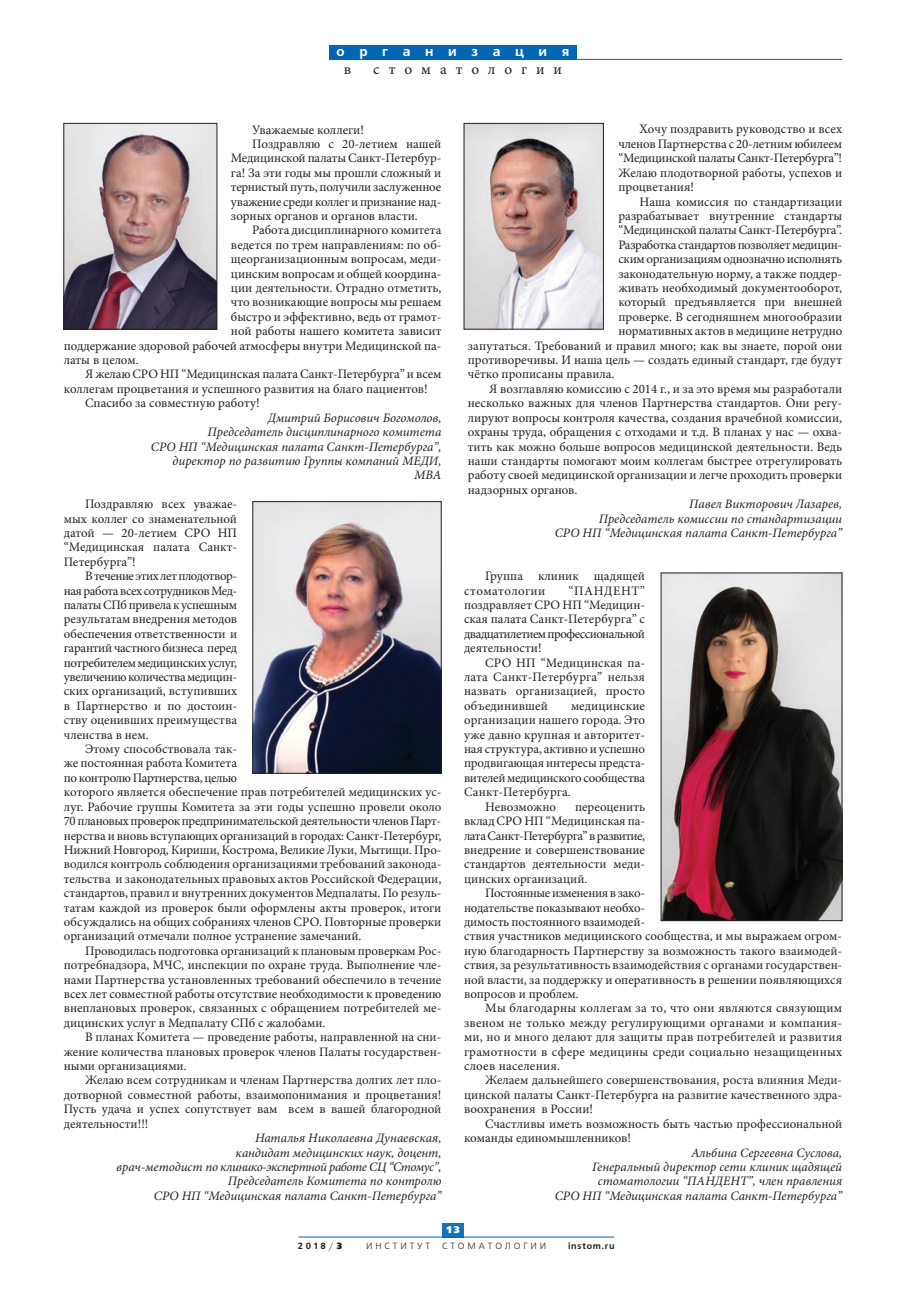
<style>
.page{position:relative;width:906px;height:1289px;background:#fff}
.page>*{position:absolute;margin:0;border:0;box-sizing:border-box;transform-origin:0 0}
.t1{font:15px "Minion Pro Capt";letter-spacing:.595em;color:#231f20}
.t2{font:700 13.5px "Free Set C";letter-spacing:1.085em;color:#fff}
.t3{font:12.9px/14.4px "Minion Pro";color:#231f20;text-align:justify}
.t4{font:italic 12.9px/14.4px "Minion Pro";color:#231f20;text-align:right}
.t5{font:12.9px "Minion Pro";letter-spacing:-.025em;color:#231f20}
.t6{font:12.9px "Minion Pro";letter-spacing:-.02em;color:#231f20}
.t7{font:9.75px "Free Set Black C";color:#fff}
.t8{font:9px "Free Set C";letter-spacing:.32em;color:#231f20}
.t9{font:700 9px "Free Set C";letter-spacing:.085em;color:#231f20}
.s1{font-weight:400}
.s2{font-family:"Free Set Black C";font-weight:400}
</style>
<div class="page">
<hr style="left:575px;top:59px;width:267px;height:1px;background:#0166b3">
<div style="left:329px;top:45px;width:248px;height:15px;background:#0166b3"></div>
<div style="left:442px;top:1222px;width:21px;height:15px;background:#1374bb"></div>
<hr style="left:298px;top:1236px;width:316px;height:1px;background:#0166b3">
<img style="left:663px;top:574px;width:177px;height:344px">
<div style="left:661px;top:572px;width:181px;height:348px;border:1px solid #231f20"></div>
<img style="left:466px;top:125px;width:135px;height:202px">
<img style="left:255px;top:503px;width:184px;height:268px">
<div style="left:253px;top:501px;width:188px;height:272px;border:1px solid #231f20"></div>
<img style="left:66px;top:125px;width:149px;height:202px">
<div style="left:64px;top:123px;width:153px;height:206px;border:1px solid #231f20"></div>
<p class="t2" style="left:336px;top:44px;width:234px">организация</p>
<p class="t1" style="left:344px;top:60px;width:9px">в</p>
<p class="t1" style="left:373px;top:60px;width:190px">стоматологии</p>
<p class="t3" style="left:252px;top:123px;width:113px">Уважаемые коллеги!</p>
<p class="t3" style="left:252px;top:137px;width:191px">Поздравляю с 20-летием нашей</p>
<p class="t3" style="left:231px;top:151px;width:212px">Медицинской палаты Санкт-Петербур-</p>
<p class="t3" style="left:231px;top:166px;width:212px">га! За эти годы мы прошли сложный и</p>
<p class="t6" style="left:231px;top:179px;width:212px">тернистый путь, получили заслуженное</p>
<p class="t5" style="left:231px;top:194px;width:212px">уважение среди коллег и признание над-</p>
<p class="t3" style="left:231px;top:209px;width:188px">зорных органов и органов власти.</p>
<p class="t3" style="left:252px;top:223px;width:191px">Работа дисциплинарного комитета</p>
<p class="t3" style="left:231px;top:238px;width:212px">ведется по трем направлениям: по об-</p>
<p class="t3" style="left:231px;top:252px;width:212px">щеорганизационным вопросам, меди-</p>
<p class="t3" style="left:231px;top:267px;width:212px">цинским вопросам и общей координа-</p>
<p class="t3" style="left:231px;top:281px;width:212px">ции деятельности. Отрадно отметить,</p>
<p class="t3" style="left:231px;top:295px;width:212px">что возникающие вопросы мы решаем</p>
<p class="t3" style="left:231px;top:310px;width:212px">быстро и эффективно, ведь от грамот-</p>
<p class="t3" style="left:231px;top:324px;width:212px">ной работы нашего комитета зависит</p>
<p class="t3" style="left:64px;top:339px;width:379px">поддержание здоровой рабочей атмосферы внутри Медицинской па&shy;латы в целом.</p>
<p class="t3" style="left:85px;top:367px;width:358px">Я желаю СР О НП “Медицинская палата Санкт-Петербурга” и всем</p>
<p class="t3" style="left:64px;top:382px;width:365px">коллегам процветания и успешного развития на благо пациентов!</p>
<p class="t3" style="left:85px;top:396px;width:176px">Спасибо за совместную работу!</p>
<p class="t4" style="left:151px;top:411px;width:292px">Дмитрий Борисович Богомолов,<br>Председатель дисциплинарного комитета<br>СРО НП “Медицинская палата Санкт-Петербурга”, директор по развитию Группы компаний МЕДИ, MBA</p>
<p class="t3" style="left:64px;top:497px;width:175px;text-indent:21px">Поздравляю всех уважае&shy;мых коллег со знаменательной датой — 20-летием СР О НП “Медицинская палата Санкт-Петербурга”!</p>
<p class="t3" style="left:64px;top:569px;width:175px;text-indent:21px">В течение этих лет плодотвор&shy;ная работа всех сотрудников Мед&shy;палаты СПб привела к успешным результатам внедрения методов обеспечения ответственности и гарантий частного бизнеса перед потребителем медицинских услуг, увеличению количества медицин&shy;ских организаций, вступивших в Партнерство и по достоин&shy;ству оценивших преимущества членства в нем.</p>
<p class="t3" style="left:64px;top:742px;width:175px;text-indent:21px">Этому способствовала так&shy;же постоянная работа Комитета по контролю Партнерства, целью</p>
<p class="t3" style="left:64px;top:785px;width:379px">которого является обеспечение прав потребителей медицинских ус&shy;луг. Рабочие группы Комитета за эти годы успешно провели около 70 плановых проверок предпринимательской деятельности членов Парт&shy;нерства и вновь вступающих организаций в городах: Санкт-Петербург, Нижний Новгород, Кириши, Кострома, Великие Луки, Мытищи. Про&shy;водился контроль соблюдения организациями требований законода&shy;тельства и законодательных правовых актов Российской Федерации, стандартов, правил и внутренних документов Медпалаты. По резуль&shy;татам каждой из проверок были оформлены акты проверок, итоги обсуждались на общих собраниях членов СР О. Повторные проверки организаций отмечали полное устранение замечаний.</p>
<p class="t3" style="left:64px;top:944px;width:379px;text-indent:21px">Проводилась подготовка организаций к плановым проверкам Рос&shy;потребнадзора, МЧС</p>
<p class="t3" style="left:64px;top:958px;width:379px;text-indent:117px">, инспекции по охране труда. Выполнение чле&shy;нами Партнерства установленных требований обеспечило в течение всех лет совместной работы отсутствие необходимости к проведению внеплановых проверок, связанных с обращением потребителей ме&shy;дицинских услуг в Медпалату СПб с жалобами.</p>
<p class="t3" style="left:64px;top:1030px;width:379px;text-indent:21px">В планах Комитета — проведение работы, направленной на сни&shy;жение количества плановых проверок членов Палаты государствен&shy;ными организациями.</p>
<p class="t3" style="left:64px;top:1073px;width:379px;text-indent:21px">Желаю всем сотрудникам и членам Партнерства долгих лет пло&shy;дотворной совместной работы, взаимопонимания и процветания!<br>Пусть удача и успех сопутствует вам всем в вашей благородной деятельности!!!</p>
<p class="t4" style="left:116px;top:1131px;width:327px">Наталья Николаевна Дунаевская,<br>кандидат медицинских наук, доцент,<br>врач-методист по клинико-экспертной работе СЦ “Стомус”, Председатель Комитета по контролю<br>СРО НП “Медицинская палата Санкт-Петербурга”</p>
<p class="t3" style="left:618px;top:123px;width:225px;text-indent:21px">Хочу поздравить руководство и всех членов Партнерства с 20-летним юбилеем “Медицинской палаты Санкт-Петербурга”!<br>Желаю плодотворной работы, успехов и процветания!</p>
<p class="t3" style="left:618px;top:195px;width:225px;text-indent:21px">Наша комиссия по стандартизации разрабатывает внутренние стандарты “Медицинской палаты Санкт-Петербурга”.<br>Разработка стандартов позволяет медицин&shy;ским организациям однозначно исполнять законодательную норму, а также поддер&shy;живать необходимый документооборот, который предъявляется при внешней проверке. В сегодняшнем многообразии нормативных актов в медицине нетрудно</p>
<p class="t3" style="left:468px;top:339px;width:376px">запутаться. Требований и правил много; как вы знаете, порой они противоречивы. И наша цель — создать единый стандарт, где будут чётко прописаны правила.</p>
<p class="t3" style="left:468px;top:382px;width:376px;text-indent:21px">Я возглавляю комиссию с 2014 г., и за это время мы разработали несколько важных для членов Партнерства стандартов. Они регу&shy;лируют вопросы контроля качества, создания врачебной комиссии, охраны труда, обращения с отходами и т.д. В планах у нас — охва&shy;тить как можно больше вопросов медицинской деятельности. Ведь наши стандарты помогают моим коллегам быстрее отрегулировать работу своей медицинской организации и легче проходить проверки надзорных органов.</p>
<p class="t4" style="left:555px;top:497px;width:289px">Павел Викторович Лазарев,<br>Председатель комиссии по стандартизации<br>СРО НП “Медицинская палата Санкт-Петербурга”</p>
<p class="t3" style="left:464px;top:569px;width:183px;text-indent:21px">Группа клиник щадящей стоматологии</p>
<p class="t3" style="left:568px;top:584px;width:26px">“ПАНДЕНТ</p>
<p class="t3" style="left:464px;top:584px;width:183px;text-indent:176px">” поздравляет СР О НП “Медицин&shy;ская палата Санкт-Петербурга” с двадцатилетием профессиональной деятельности!</p>
<p class="t3" style="left:464px;top:656px;width:183px;text-indent:21px">СР О НП “Медицинская па&shy;лата Санкт-Петербурга” нельзя назвать организацией, просто объединившей</p>
<p class="t3" style="left:571px;top:699px;width:76px">медицинские</p>
<p class="t3" style="left:464px;top:713px;width:182px">организации нашего города. Это</p>
<p class="t3" style="left:464px;top:728px;width:183px">уже давно крупная и авторитет-</p>
<p class="t3" style="left:464px;top:742px;width:182px">ная структура, активно и успешно</p>
<p class="t3" style="left:464px;top:756px;width:183px">продвигающая интересы предста-</p>
<p class="t5" style="left:464px;top:770px;width:183px">вителей медицинского сообщества</p>
<p class="t3" style="left:464px;top:785px;width:108px">Санкт-Петербурга.</p>
<p class="t3" style="left:485px;top:800px;width:72px">Невозможно</p>
<p class="t3" style="left:464px;top:800px;width:183px;text-indent:111px">переоценить вклад СР О НП “Медицинская па&shy;лата Санкт-Петербурга” в развитие, внедрение и совершенствование стандартов деятельности меди&shy;цинских организаций.</p>
<p class="t3" style="left:464px;top:886px;width:183px;text-indent:21px">Постоянные изменения в зако&shy;нодательстве показывают необхо&shy;димость постоянного взаимодей-</p>
<p class="t3" style="left:464px;top:929px;width:380px">ствия участников медицинского сообщества, и мы выражаем огром&shy;ную благодарность Партнерству за возможность такого взаимодей&shy;ствия, за результативность взаимодействия с органами государствен&shy;ной власти, за поддержку и оперативность в решении появляющихся вопросов и проблем.</p>
<p class="t3" style="left:464px;top:1001px;width:380px;text-indent:21px">Мы благодарны коллегам за то, что они являются связующим звеном не только между регулирующими органами и компания&shy;ми, но и много делают для защиты прав потребителей и развития грамотности в сфере медицины среди социально незащищенных слоев населения.</p>
<p class="t3" style="left:464px;top:1073px;width:380px;text-indent:21px">Желаем дальнейшего совершенствования, роста влияния Меди&shy;цинской палаты Санкт-Петербурга на развитие качественного здра&shy;воохранения в России!</p>
<p class="t3" style="left:464px;top:1116px;width:380px;text-indent:21px">Счастливы иметь возможность быть частью профессиональной команды единомышленников!</p>
<p class="t4" style="left:555px;top:1145px;width:289px">Альбина Сергеевна Суслова,<br>Генеральный директор сети клиник щадящей стоматологии “ПАНДЕНТ”, член правления<br>СРО НП “Медицинская палата Санкт-Петербурга”</p>
<p class="t7" style="left:445px;top:1223px;width:14px">13</p>
<p class="t9" style="left:298px;top:1241px;width:45px">2018<span class="s1">/</span><span class="s2">3</span></p>
<p class="t8" style="left:366px;top:1241px;width:66px">ИНСТИТУТ</p>
<p class="t8" style="left:442px;top:1241px;width:106px">СТОМАТОЛОГИИ</p>
<p class="t9" style="left:568px;top:1241px;width:48px">instom.ru</p>
</div>
